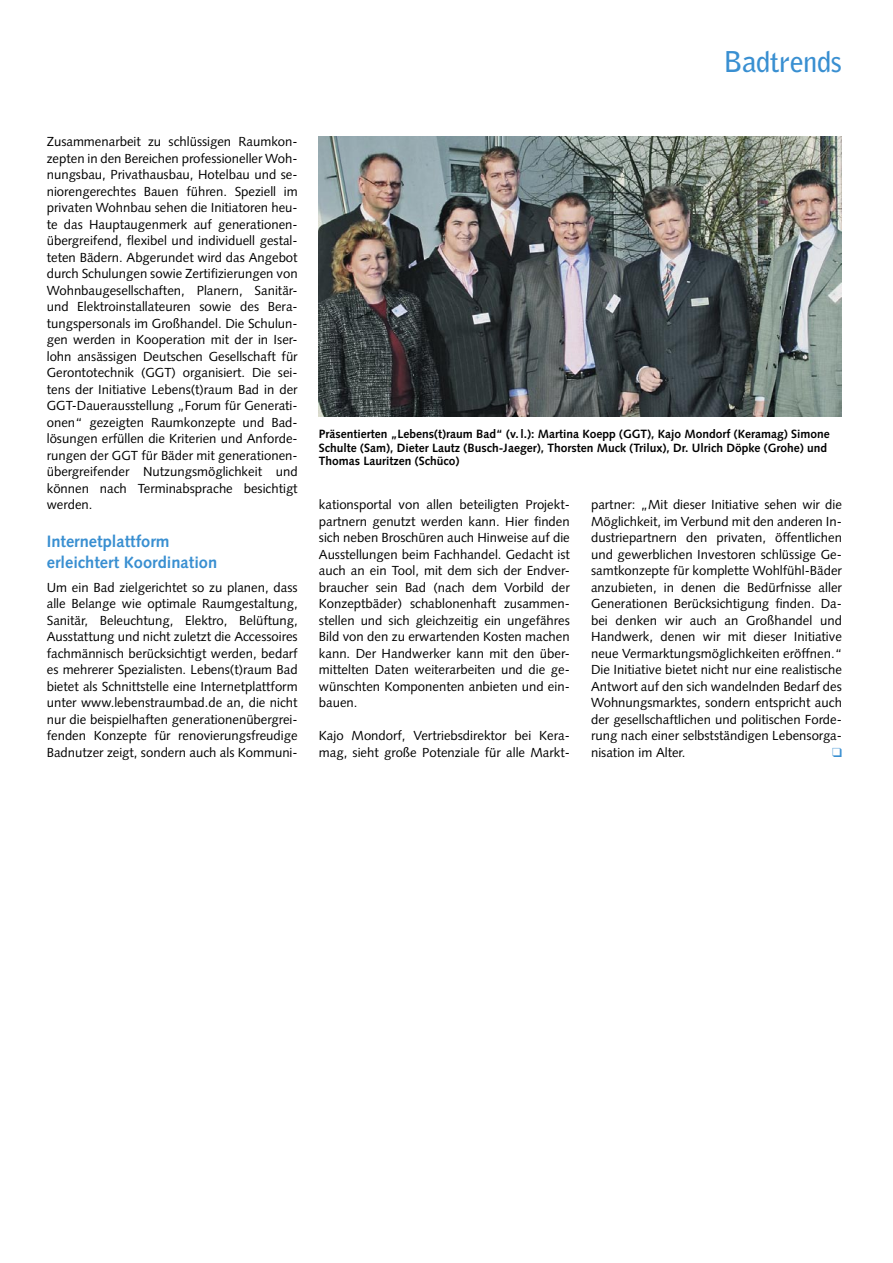
<style>
.page{position:relative;width:893px;height:1263px;background:#fff}
.page>*{position:absolute;margin:0;border:0;box-sizing:border-box;transform-origin:0 0}
.SBZ_00-Rubriken{font:700 28.5px "Bell Gothic Std";letter-spacing:-.015em;color:#398fd1}
.SBZ_07-Zwischenüberschrift{font:700 16.5px/21px "Syntax LT Std";color:#398fd1}
.SBZ_05-Grundtext{font:13.2px/16.5px "Syntax LT Std";color:#000;text-align:justify}
.SBZ_12-Bildunterschrift{font:700 12px/13.5px "Syntax LT Std";color:#000}
</style>
<div class="page">
<img style="left:319px;top:136px;width:523px;height:281px">
<p class="SBZ_00-Rubriken" style="left:724px;top:45px;width:120px">Badtrends</p>
<p class="SBZ_05-Grundtext" style="left:47px;top:133px;width:252px">Zusammenarbeit zu schlüssigen Raumkon&shy;zepten in den Bereichen professioneller Woh&shy;nungsbau, Privathausbau, Hotelbau und se&shy;niorengerechtes Bauen führen. Speziell im privaten Wohnbau sehen die Initiatoren heu&shy;te das Hauptaugenmerk auf generationen&shy;übergreifend, flexibel und individuell gestal&shy;teten Bädern. Abgerundet wird das Angebot durch Schulungen sowie Zertifizierungen von Wohnbaugesellschaften, Planern, Sanitär&shy;und Elektroinstallateuren sowie des Bera&shy;tungspersonals im Großhandel. Die Schulun&shy;gen werden in Kooperation mit der in Iser&shy;lohn ansässigen Deutschen Gesellschaft für Gerontotechnik (GGT) organisiert. Die sei&shy;tens der Initiative Lebens(t)raum Bad in der GGT-Dauerausstellung „Forum für Generati&shy;onen“ gezeigten Raumkonzepte und Bad&shy;lösungen erfüllen die Kriterien und Anforde&shy;rungen der GGT für Bäder mit generationen&shy;übergreifender Nutzungsmöglichkeit und können nach Terminabsprache besichtigt werden.</p>
<p class="SBZ_07-Zwischenüberschrift" style="left:47px;top:530px;width:172px">Internetplattform erleichtert Koordination</p>
<p class="SBZ_05-Grundtext" style="left:47px;top:579px;width:252px">Um ein Bad zielgerichtet so zu planen, dass alle Belange wie optimale Raumgestaltung, Sanitär, Beleuchtung, Elektro, Belüftung, Ausstattung und nicht zuletzt die Accessoires fachmännisch berücksichtigt werden, bedarf es mehrerer Spezialisten. Lebens(t)raum Bad bietet als Schnittstelle eine Internetplattform unter www.lebenstraumbad.de an, die nicht nur die beispielhaften generationenübergrei&shy;fenden Konzepte für renovierungsfreudige Badnutzer zeigt, sondern auch als Kommuni-</p>
<p class="SBZ_12-Bildunterschrift" style="left:319px;top:428px;width:512px">Präsentierten „Lebens(t)raum Bad“ (v. l.): Martina Koepp (GGT), Kajo Mondorf (Keramag) Simone<br>Schulte (Sam), Dieter Lautz (Busch-Jaeger), Thorsten Muck (Trilux), Dr. Ulrich Döpke (Grohe) und<br>Thomas Lauritzen (Schüco)</p>
<p class="SBZ_05-Grundtext" style="left:319px;top:496px;width:252px">kationsportal von allen beteiligten Projekt&shy;partnern genutzt werden kann. Hier finden sich neben Broschüren auch Hinweise auf die Ausstellungen beim Fachhandel. Gedacht ist auch an ein Tool, mit dem sich der Endver&shy;braucher sein Bad (nach dem Vorbild der Konzeptbäder) schablonenhaft zusammen&shy;stellen und sich gleichzeitig ein ungefähres Bild von den zu erwartenden Kosten machen kann. Der Handwerker kann mit den über&shy;mittelten Daten weiterarbeiten und die ge&shy;wünschten Komponenten anbieten und ein&shy;bauen.</p>
<p class="SBZ_05-Grundtext" style="left:319px;top:727px;width:252px">Kajo Mondorf, Vertriebsdirektor bei Kera&shy;mag, sieht große Potenziale für alle Markt-</p>
<p class="SBZ_05-Grundtext" style="left:591px;top:496px;width:252px">partner: „Mit dieser Initiative sehen wir die Möglichkeit, im Verbund mit den anderen In&shy;dustriepartnern den privaten, öffentlichen und gewerblichen Investoren schlüssige Ge&shy;samtkonzepte für komplette Wohlfühl-Bäder anzubieten, in denen die Bedürfnisse aller Generationen Berücksichtigung finden. Da&shy;bei denken wir auch an Großhandel und Handwerk, denen wir mit dieser Initiative neue Vermarktungsmöglichkeiten eröffnen.“ Die Initiative bietet nicht nur eine realistische Antwort auf den sich wandelnden Bedarf des Wohnungsmarktes, sondern entspricht auch der gesellschaftlichen und politischen Forde&shy;rung nach einer selbstständigen Lebensorga&shy;nisation im Alter.</p>
</div>
